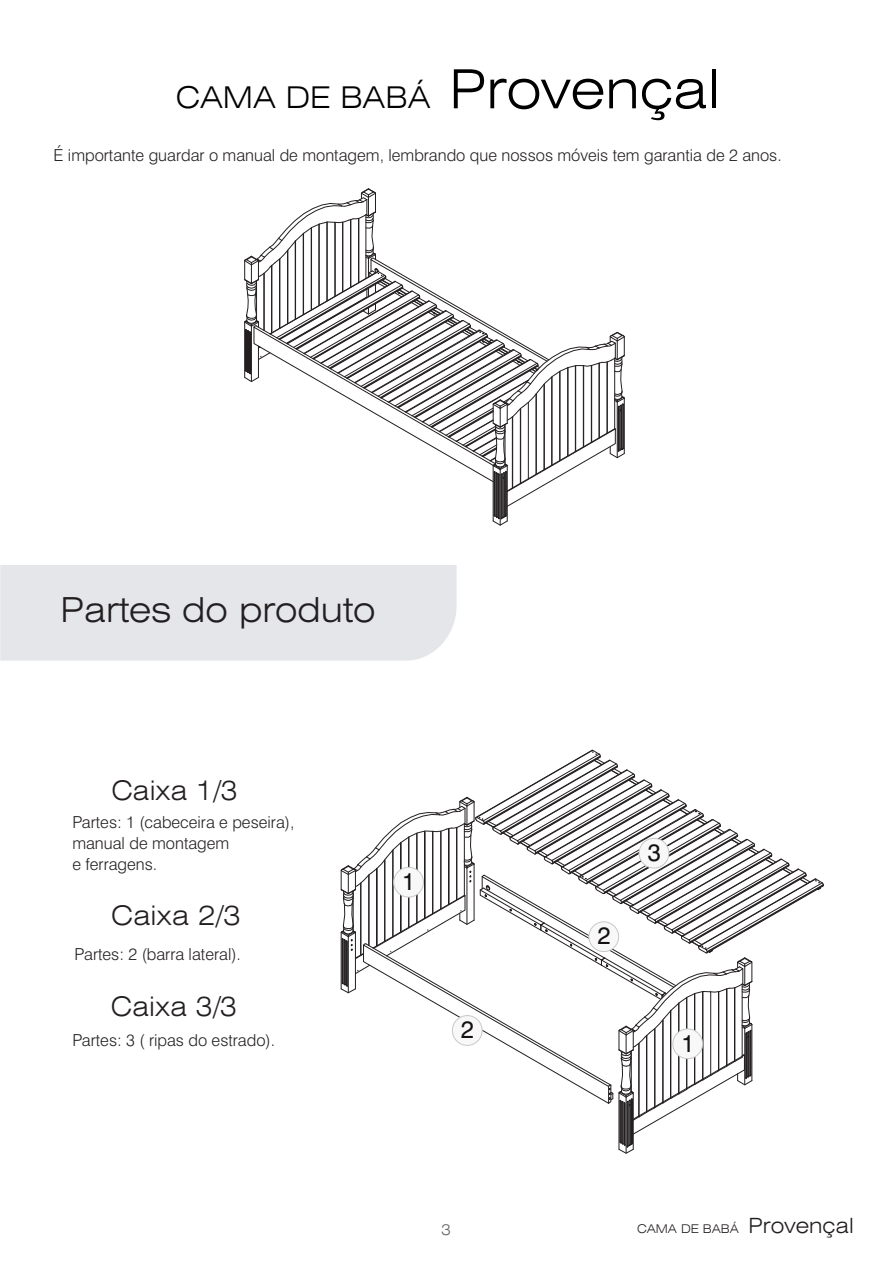
<style>
.page{position:relative;width:893px;height:1263px;background:#fff}
.page>*{position:absolute;margin:0;border:0;box-sizing:border-box;transform-origin:0 0}
.t1{font:300 expanded 34.5px "Swiss 721 BT";color:#231f20}
.t2{font:300 expanded 30px "Swiss 721 BT";color:#000}
.t3{font:300 expanded 27px "Swiss 721 BT";color:#231f20}
.t4{font:24px "Swiss 721 BT";color:#151110}
.t5{font:300 16.5px/21px "Swiss 721 BT";color:#231f20}
.t6{font:300 expanded 15px "Swiss 721 BT";color:#646567}
.t7{font:300 expanded 12px "Swiss 721 BT";color:#231f20}
.s1{font-size:54px}
.s2{font-size:21px}
</style>
<div class="page">
<div style="left:0;top:565px;width:457px;height:96px;background:#e5e6ea"></div>
<svg style="left:244px;top:188px;width:381px;height:338px"></svg>
<svg style="left:340px;top:749px;width:484px;height:405px"></svg>
<h2 class="t2" style="left:176px;top:86px;width:546px">CAMA DE BABÁ <span class="s1">Provençal</span></h2>
<p class="t5" style="left:54px;top:146px;width:730px">É importante guardar o manual de montagem, lembrando que nossos móveis tem garantia de 2 anos.</p>
<h1 class="t1" style="left:61px;top:596px;width:316px">Partes do produto</h1>
<h3 class="t3" style="left:111px;top:779px;width:128px">Caixa 1/3</h3>
<p class="t5" style="left:72px;top:814px;width:224px">Partes: 1 (cabeceira e peseira), manual de montagem<br>e ferragens.</p>
<h3 class="t3" style="left:111px;top:904px;width:131px">Caixa 2/3</h3>
<p class="t5" style="left:75px;top:945px;width:168px">Partes: 2 (barra lateral).</p>
<h3 class="t3" style="left:111px;top:996px;width:128px">Caixa 3/3</h3>
<p class="t5" style="left:72px;top:1031px;width:204px">Partes: 3 ( ripas do estrado).</p>
<h3 class="t4" style="left:402px;top:872px;width:15px">1</h3>
<h3 class="t4" style="left:461px;top:1020px;width:15px">2</h3>
<p class="t6" style="left:441px;top:1224px;width:11px">3</p>
<h3 class="t4" style="left:597px;top:926px;width:15px">2</h3>
<h3 class="t4" style="left:648px;top:843px;width:15px">3</h3>
<h3 class="t4" style="left:681px;top:1033px;width:15px">1</h3>
<p class="t7" style="left:637px;top:1224px;width:218px">CAMA DE BABÁ <span class="s2">Provençal</span></p>
</div>
